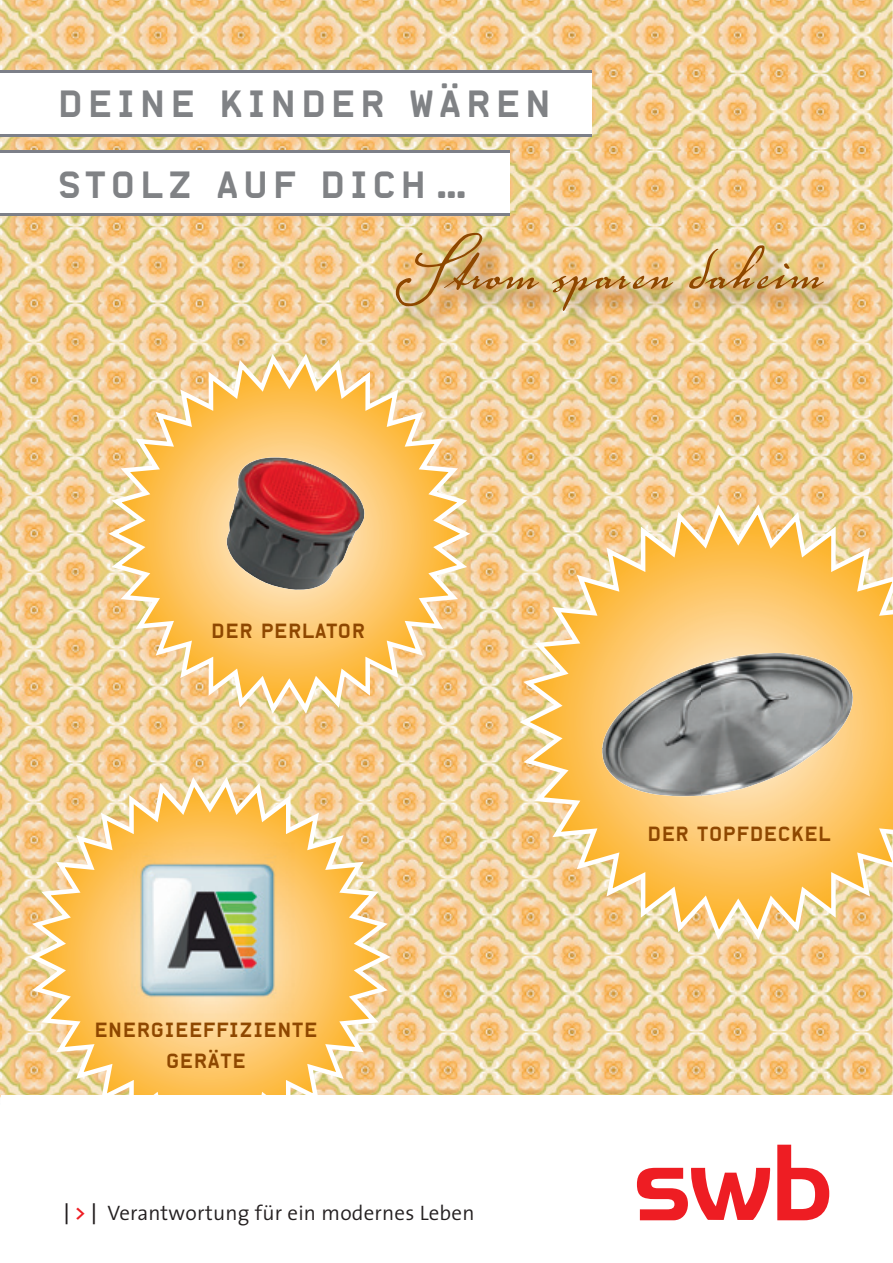
<style>
.page{position:relative;width:893px;height:1263px;background:#fff}
.page>*{position:absolute;margin:0;border:0;box-sizing:border-box;transform-origin:0 0}
.t1{font:36px "Alpha Headline";letter-spacing:.1em;color:#808285}
.t2{font:300 21px "The Sans";letter-spacing:.01em;color:#231f20}
.t3{font:19.5px/31.5px "Alpha Headline";color:#8e4700;text-align:center}
.s1{font-weight:600}
.s2{font-weight:600;color:#ee1d23}
</style>
<div class="page">
<img style="left:0;top:0;width:892px;height:1098px">
<svg style="left:29px;top:777px;width:362px;height:318px;background:#ebc987"></svg>
<div style="left:0;top:71px;width:591px;height:65px;background:#fff"></div>
<hr style="left:0;top:70px;width:591px;height:3px;background:#7c7f88">
<hr style="left:0;top:134px;width:591px;height:3px;background:#7c7f88">
<div style="left:0;top:151px;width:509px;height:64px;background:#fff"></div>
<hr style="left:0;top:150px;width:509px;height:3px;background:#7c7f88">
<hr style="left:0;top:213px;width:509px;height:3px;background:#7c7f88">
<img style="left:393px;top:231px;width:456px;height:106px">
<img style="left:395px;top:233px;width:144px;height:74px">
<svg style="left:552px;top:275px;width:121px;height:36px;background:#d2ae73"></svg>
<svg style="left:688px;top:245px;width:136px;height:45px;background:#d9b479"></svg>
<svg style="left:520px;top:504px;width:373px;height:436px;background:#e6c17e"></svg>
<div style="left:1px;top:1095px;width:891px;height:167px;background:#fff"></div>
<svg style="left:777px;top:1145px;width:52px;height:75px"></svg>
<svg style="left:637px;top:1168px;width:134px;height:52px"></svg>
<svg style="left:108px;top:354px;width:362px;height:360px;background:#ebbd7a"></svg>
<h1 class="t1" style="left:57px;top:84px;width:495px">DEINE KINDER WÄREN</h1>
<h1 class="t1" style="left:57px;top:165px;width:412px">STOLZ AUF DICH …</h1>
<p class="t3" style="left:211px;top:616px;width:156px">DER PERLATOR</p>
<p class="t3" style="left:94px;top:1014px;width:225px">ENERGIEEFFIZIENTE<br>GERÄTE</p>
<p class="t2" style="left:64px;top:1205px;width:412px"><span class="s1">|</span> <span class="s2">&gt;</span> <span class="s1">|</span> Verantwortung für ein modernes Leben</p>
<p class="t3" style="left:647px;top:818px;width:186px">DER TOPFDECKEL</p>
</div>
